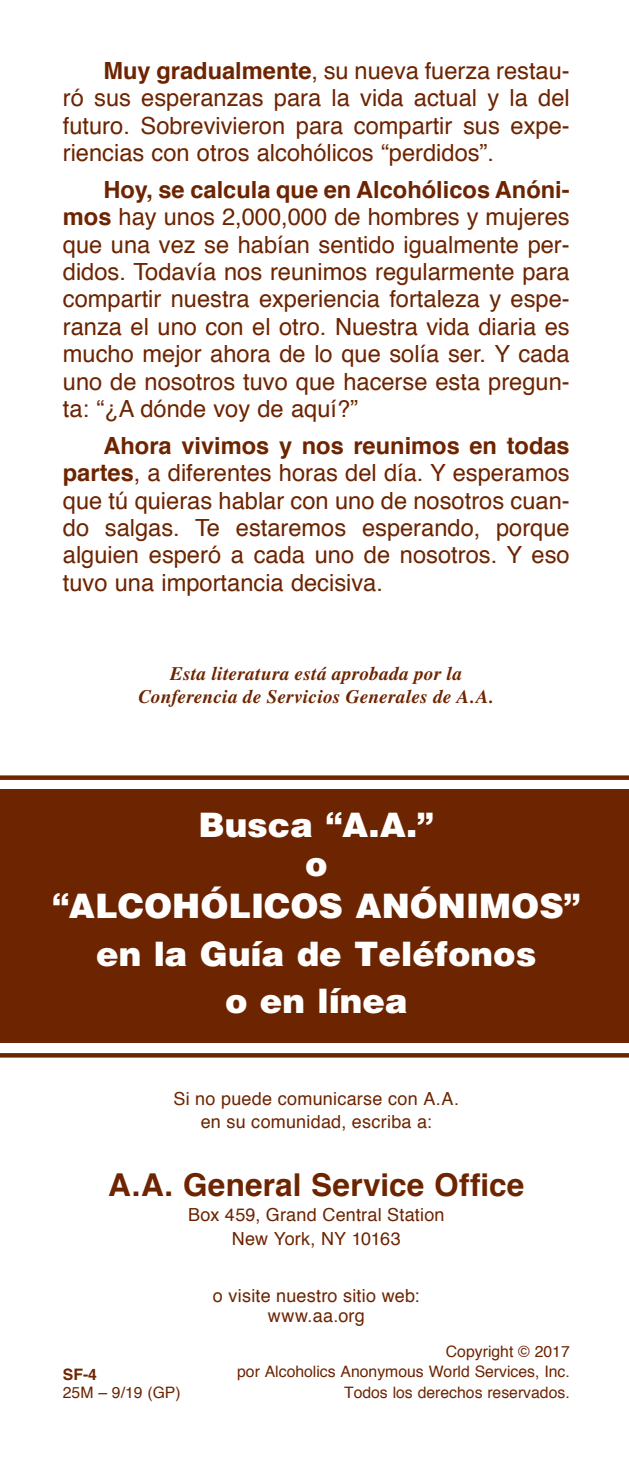
<style>
.page{position:relative;width:629px;height:1459px;background:#fff}
.page>*{position:absolute;margin:0;border:0;box-sizing:border-box;transform-origin:0 0}
.t1{font:900 33.75px/47.2px "Helvetica";color:#fff;text-align:center}
.t2{font:700 31.5px "Helvetica";letter-spacing:.005em;color:#6d2401}
.t3{font:23.62px/27.4px "Helvetica";color:#6d2401;text-align:justify}
.t4{font:italic 700 19.12px/22.5px "Times LT Std";letter-spacing:.015em;color:#6d2401;text-align:center}
.t5{font:18px/22.5px "Helvetica";letter-spacing:.015em;color:#6d2401;text-align:center}
.t6{font:15.75px/18px "Helvetica";color:#6d2401}
.s1{font-weight:700}
</style>
<div class="page">
<div style="left:0;top:775px;width:628px;height:5px;background:#6d2401"></div>
<div style="left:0;top:1053px;width:628px;height:5px;background:#6d2401"></div>
<div style="left:0;top:790px;width:628px;height:253px;background:#6d2401"></div>
<p class="t3" style="left:63px;top:58px;width:508px;text-indent:40px"><span class="s1">Muy gradualmente</span>, su nueva fuerza restau&shy;ró sus esperanzas para la vida actual y la del futuro. Sobrevivieron para compartir sus expe&shy;riencias con otros alcohólicos “perdidos”.</p>
<p class="t3" style="left:63px;top:176px;width:508px;text-indent:40px"><span class="s1">Hoy, se calcula que en Alcohólicos Anóni&shy;mos</span> hay unos 2,000,000 de hombres y mujeres que una vez se habían sentido igualmente per&shy;didos. Todavía nos reunimos regularmente para compartir nuestra experiencia fortaleza y espe&shy;ranza el uno con el otro. Nuestra vida diaria es mucho mejor ahora de lo que solía ser. Y cada uno de nosotros tuvo que hacerse esta pregun&shy;ta: “¿A dónde voy de aquí?”</p>
<p class="t3" style="left:63px;top:432px;width:508px;text-indent:40px"><span class="s1">Ahora vivimos y nos reunimos en todas partes</span>, a diferentes horas del día. Y esperamos que tú quieras hablar con uno de nosotros cuan&shy;do salgas. Te estaremos esperando, porque alguien esperó a cada uno de nosotros. Y eso tuvo una importancia decisiva.</p>
<p class="t4" style="left:138px;top:662px;width:357px">Esta literatura está aprobada por la<br>Conferencia de Servicios Generales de A.A.</p>
<h1 class="t1" style="left:198px;top:805px;width:237px;line-height:38.2px">Busca “A.A.” o</h1>
<h1 class="t1" style="left:52px;top:882px;width:529px">“ALCOHÓLICOS ANÓNIMOS” en la Guía de Teléfonos<br>o en línea</h1>
<p class="t5" style="left:173px;top:1088px;width:287px">Si no puede comunicarse con A.A. en su comunidad, escriba a:</p>
<p class="t2" style="left:108px;top:1159px;width:417px">A.A. General Service Office</p>
<p class="t5" style="left:188px;top:1203px;width:258px;line-height:24.8px">Box 459, Grand Central Station<br>New York, NY 10163</p>
<p class="t6" style="left:63px;top:1366px;width:119px"><span class="s1">SF-4<br></span>25M – 9/19 (GP)</p>
<p class="t5" style="left:213px;top:1286px;width:208px;line-height:20.2px">o visite nuestro sitio web: www.aa.org</p>
<p class="t6" style="left:445px;top:1343px;width:125px">Copyright © 2017</p>
<p class="t6" style="left:237px;top:1363px;width:334px">por Alcoholics Anonymous World Services, Inc.</p>
<p class="t6" style="left:344px;top:1384px;width:227px">Todos los derechos reservados.</p>
</div>
